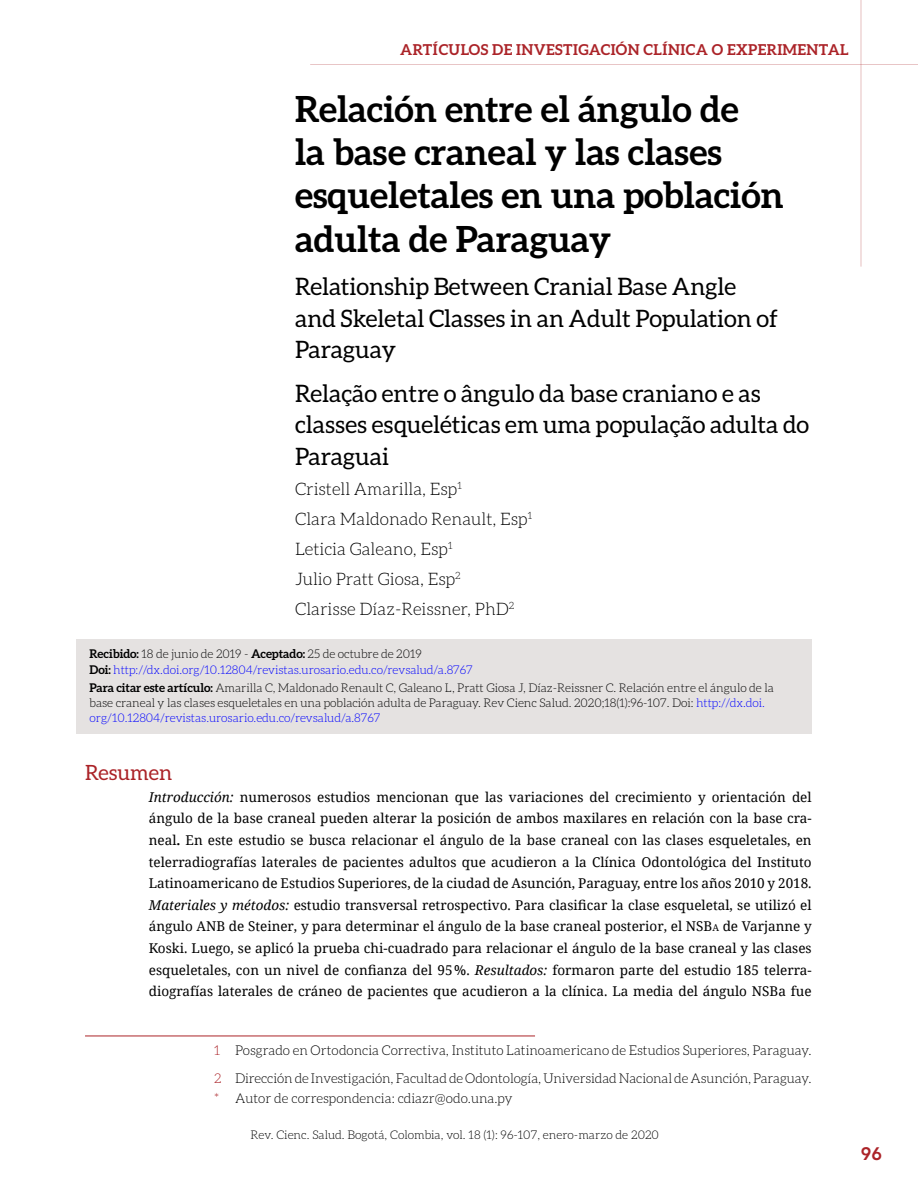
<style>
.page{position:relative;width:918px;height:1188px;background:#fff}
.page>*{position:absolute;margin:0;border:0;box-sizing:border-box;transform-origin:0 0}
.t1{font:700 36px/43.2px "Aleo";color:#000}
.t2{font:24px/31.5px "Aleo";color:#000}
.t3{font:21px "Aleo";color:#ab2328}
.t4{font:800 18px "Avenir LT Std";color:#ab2328}
.t5{font:300 17.25px/30px "Aleo";color:#000}
.t6{font:700 15px "Aleo";letter-spacing:.025em;color:#ab2328}
.t7{font:13.5px/21.6px "Noto Serif";color:#000;text-align:justify}
.t8{font:300 13.5px/28px "Aleo";color:#000}
.t9{font:300 12px/15px "Aleo";letter-spacing:-.005em;color:#000}
.t10{font:300 12px/16.2px "Aleo";letter-spacing:-.005em;color:#00f}
.s1{font-weight:700;color:#000}
.s2{color:#000}
.s3{font-weight:700}
.s4{color:#00f}
.s5{font-style:italic}
.s6{font-style:inherit}
.s7{font-size:9.45px}
.s8{color:#ab2328}
</style>
<div class="page">
<div style="left:76px;top:639px;width:736px;height:95px;background:#e5e2e1"></div>
<hr style="left:85px;top:1036px;width:450px;height:1px;background:#ab2328">
<hr style="left:310px;top:64px;width:608px;height:1px;background:#ab2328">
<hr style="left:861px;top:0;width:1px;height:267px;background:#ab2328">
<p class="t6" style="left:400px;top:41px;width:450px">ARTÍCULOS DE INVESTIGACIÓN CLÍNICA O EXPERIMENTAL</p>
<h1 class="t1" style="left:295px;top:87px;width:490px">Relación entre el ángulo de<br>la base craneal y las clases esqueletales en una población adulta de Paraguay</h1>
<h2 class="t2" style="left:295px;top:270px;width:485px">Relationship Between Cranial Base Angle and Skeletal Classes in an Adult Population of<br>Paraguay</h2>
<h2 class="t2" style="left:295px;top:377px;width:516px">Relação entre o ângulo da base craniano e as classes esqueléticas em uma população adulta do<br>Paraguai</h2>
<p class="t5" style="left:295px;top:473px;width:239px">Cristell Amarilla, Esp<sup>1<br></sup>Clara Maldonado Renault, Esp<sup>1<br></sup>Leticia Galeano, Esp<sup>1<br></sup>Julio Pratt Giosa, Esp<sup>2<br></sup>Clarisse Díaz-Reissner, PhD<sup>2</sup></p>
<p class="t10" style="left:90px;top:645px;width:385px"><span class="s1">Recibido:</span> <span class="s2">18 de junio de 2019 -</span> <span class="s1">Aceptado:</span> <span class="s2">25 de octubre de 2019<br></span><span class="s1">Doi:</span> http://dx.doi.org/10.12804/revistas.urosario.edu.co/revsalud/a.8767</p>
<p class="t9" style="left:90px;top:680px;width:686px"><span class="s3">Para citar este artículo:</span> Amarilla C, Maldonado Renault C, Galeano L, Pratt Giosa J, Díaz-Reissner C. Relación entre el ángulo de la base craneal y las clases esqueletales en una población adulta de Paraguay. Rev Cienc Salud. 2020;18(1):96-107. Doi: <span class="s4">http://dx.doi. org/10.12804/revistas.urosario.edu.co/revsalud/a.8767</span></p>
<h3 class="t3" style="left:85px;top:761px;width:89px">Resumen</h3>
<p class="t7" style="left:149px;top:786px;width:664px"><span class="s5">Introducción:</span> numerosos estudios mencionan que las variaciones del crecimiento y orientación del ángulo de la base craneal pueden alterar la posición de ambos maxilares en relación con la base cra&shy;neal<span class="s3">.</span> En este estudio se busca relacionar el ángulo de la base craneal con las clases esqueletales, en telerradiografías laterales de pacientes adultos que acudieron a la Clínica Odontológica del Instituto Latinoamericano de Estudios Superiores, de la ciudad de Asunción, Paraguay, entre los años 2010 y 2018.<br><span class="s5">Materiales y métodos:</span> estudio transversal retrospectivo. Para clasificar la clase esqueletal, se utilizó el ángulo ANB de Steiner, y para determinar el ángulo de la base craneal posterior, el <span class="s6">NSB</span></p>
<p class="t7" style="left:149px;top:915px;width:664px;text-indent:564px"><span class="s7">a</span> de Varjanne y Koski. Luego, se aplicó la prueba chi-cuadrado para relacionar el ángulo de la base craneal y las clases esqueletales, con un nivel de confianza del 95%. <span class="s5">Resultados:</span> formaron parte del estudio 185 telerra&shy;diografías laterales de cráneo de pacientes que acudieron a la clínica. La media del ángulo NSBa fue</p>
<p class="t8" style="left:214px;top:1037px;width:599px"><span class="s8">1</span> Posgrado en Ortodoncia Correctiva, Instituto Latinoamericano de Estudios Superiores, Paraguay.<br><span class="s8">2</span> Dirección de Investigación, Facultad de Odontología, Universidad Nacional de Asunción, Paraguay.</p>
<p class="t8" style="left:214px;top:1084px;width:300px"><span class="s8">*</span> Autor de correspondencia: cdiazr@odo.una.py</p>
<p class="t9" style="left:251px;top:1127px;width:410px">Rev. Cienc. Salud. Bogotá, Colombia, vol. 18 (1): 96-107, enero-marzo de 2020</p>
<h3 class="t4" style="left:861px;top:1143px;width:23px">96</h3>
</div>
